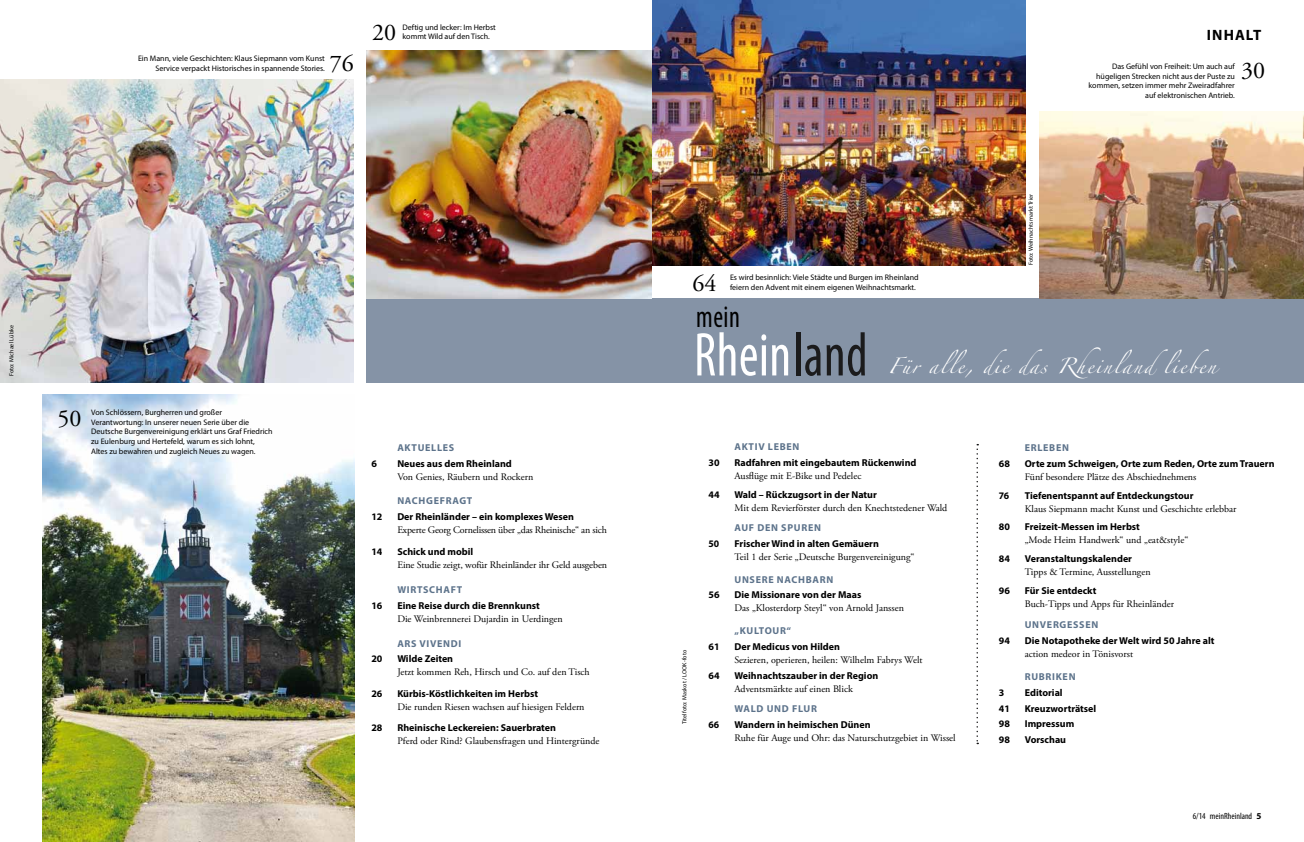
<style>
.page{position:relative;width:1304px;height:842px;background:#fff}
.page>*{position:absolute;margin:0;border:0;box-sizing:border-box;transform-origin:0 0}
.t1{font:condensed 62.4px "Myriad Pro";letter-spacing:.01em;color:#fff;scale:.86 1}
.t2{font:condensed 31.1px "Myriad Pro";color:#000;scale:.86 1}
.t3{font:24px "Adobe Garamond Pro";color:#000}
.t4{font:700 15px "Myriad Pro";letter-spacing:.07em;color:#000}
.t5{font:14px "Zapfino";letter-spacing:.1em;color:#fff}
.t6{font:10px "Adobe Garamond Pro";color:#000}
.t7{font:700 10px/15.8px "Myriad Pro";color:#000}
.t8{font:700 10px "Myriad Pro";letter-spacing:.07em;color:#5d738b}
.t9{font:10px "Adobe Garamond Pro";letter-spacing:-.02em;color:#000}
.t10{font:condensed 9px "Myriad Pro";color:#000}
.t11{font:8px/9.6px "Myriad Pro";color:#000}
.t12{font:6px "Myriad Pro";letter-spacing:.01em;color:#000}
.s1{color:#1b1b1c}
.s2{font-weight:700;font-stretch:normal}
</style>
<div class="page">
<div style="left:367px;top:298px;width:937px;height:85px;background:#8593a6"></div>
<svg style="left:976px;top:444px;width:2px;height:300px"></svg>
<img style="left:1039px;top:112px;width:265px;height:186px">
<img style="left:652px;top:0;width:374px;height:265px">
<img style="left:367px;top:50px;width:285px;height:248px">
<img style="left:43px;top:394px;width:311px;height:448px">
<img style="left:0;top:80px;width:354px;height:303px">
<h3 class="t3" style="left:330px;top:49px;width:25px">76</h3>
<p class="t11" style="left:138px;top:54px;width:188px;text-align:right">Ein Mann, viele Geschichten: Klaus Siepmann vom Kunst<br>Service verpackt Historisches in spannende Stories.</p>
<p class="t11" style="left:403px;top:22px;width:95px">Deftig und lecker: Im Herbst kommt Wild auf den Tisch.</p>
<h3 class="t3" style="left:372px;top:18px;width:25px">20</h3>
<p class="t12" style="left:8px;top:376px;width:53px;rotate:-90deg">Foto: Michael Lübke</p>
<h3 class="t3" style="left:57px;top:404px;width:25px">50</h3>
<p class="t11" style="left:91px;top:407px;width:183px">Von Schlössern, Burgherren und großer Verantwortung: In unserer neuen Serie über die Deutsche Burgenvereinigung erklärt uns Graf Friedrich zu Eulenburg und Hertefeld, warum es sich lohnt, Altes zu bewahren und zugleich Neues zu wagen.</p>
<p class="t8" style="left:397px;top:441px;width:58px">Aktuelles</p>
<p class="t7" style="left:371px;top:455px;width:20px">6 N</p>
<p class="t7" style="left:404px;top:455px;width:109px">eues aus dem Rheinland</p>
<p class="t6" style="left:397px;top:471px;width:137px">Von Genies, Räubern und Rockern</p>
<p class="t8" style="left:371px;top:494px;width:18px">N</p>
<p class="t8" style="left:405px;top:494px;width:69px">achgefragt</p>
<p class="t7" style="left:371px;top:509px;width:13px">12</p>
<p class="t7" style="left:397px;top:509px;width:178px">Der Rheinländer – ein komplexes Wesen</p>
<p class="t9" style="left:397px;top:524px;width:211px">Experte Georg Cornelissen über „das Rheinische“ an sich</p>
<p class="t7" style="left:371px;top:543px;width:104px">14 Schick und mobil</p>
<p class="t6" style="left:397px;top:558px;width:211px">Eine Studie zeigt, wofür Rheinländer ihr Geld ausgeben</p>
<p class="t8" style="left:397px;top:583px;width:66px">Wirtschaft</p>
<p class="t7" style="left:371px;top:598px;width:170px">16 Eine Reise durch die Brennkunst</p>
<p class="t6" style="left:397px;top:613px;width:167px">Die Weinbrennerei Dujardin in Uerdingen</p>
<p class="t8" style="left:371px;top:637px;width:15px">Ar</p>
<p class="t8" style="left:411px;top:637px;width:46px">s Vivendi</p>
<p class="t7" style="left:371px;top:651px;width:13px">20</p>
<p class="t7" style="left:397px;top:651px;width:57px">Wilde Zeiten</p>
<p class="t6" style="left:397px;top:666px;width:194px">Jetzt kommen Reh, Hirsch und Co. auf den Tisch</p>
<p class="t7" style="left:371px;top:685px;width:168px">26 Kürbis-Köstlichkeiten im Herbst</p>
<p class="t6" style="left:397px;top:701px;width:189px">Die runden Riesen wachsen auf hiesigen Feldern</p>
<p class="t7" style="left:371px;top:720px;width:13px">28</p>
<p class="t7" style="left:397px;top:720px;width:160px">Rheinische Leckereien: Sauerbraten</p>
<p class="t6" style="left:397px;top:735px;width:204px">Pferd oder Rind? Glaubensfragen und Hintergründe</p>
<h3 class="t4" style="left:1207px;top:25px;width:56px">Inhalt</h3>
<h3 class="t3" style="left:693px;top:269px;width:25px">64</h3>
<p class="t11" style="left:730px;top:282px;width:187px">feiern den Advent mit einem eigenen Weihnachtsmarkt.</p>
<p class="t11" style="left:730px;top:273px;width:190px">Es wird besinnlich: Viele Städte und Burgen im Rheinland</p>
<p class="t12" style="left:1027px;top:265px;width:73px;rotate:-90deg">Foto: Weihnachtsmarkt Trier</p>
<h3 class="t3" style="left:1241px;top:56px;width:25px">30</h3>
<p class="t11" style="left:1088px;top:62px;width:148px;text-align:right">Das Gefühl von Freiheit: Um auch auf hügeligen Strecken nicht aus der Puste zu kommen, setzen immer mehr Zweiradfahrer auf elektronischen Antrieb.</p>
<h2 class="t2" style="left:696px;top:298px;width:52px">mein</h2>
<h1 class="t1" style="left:694px;top:317px;width:203px">Rhein<span class="s1">land</span></h1>
<h3 class="t5" style="left:888px;top:360px;width:329px">Für alle, die das Rheinlandlieben</h3>
<p class="t12" style="left:681px;top:724px;width:75px;rotate:-90deg">Titelfoto: Maskot / LOOK-foto</p>
<p class="t8" style="left:708px;top:440px;width:18px">A</p>
<p class="t8" style="left:742px;top:440px;width:59px">ktiv leben</p>
<p class="t7" style="left:708px;top:454px;width:13px">30</p>
<p class="t7" style="left:734px;top:454px;width:183px">Radfahren mit eingebautem Rückenwind</p>
<p class="t6" style="left:734px;top:470px;width:128px">Ausflüge mit E-Bike und Pedelec</p>
<p class="t7" style="left:708px;top:486px;width:13px">44</p>
<p class="t7" style="left:734px;top:486px;width:144px">Wald – Rückzugsort in der Natur</p>
<p class="t6" style="left:734px;top:501px;width:214px">Mit dem Revierförster durch den Knechtstedener Wald</p>
<p class="t8" style="left:708px;top:521px;width:18px">A</p>
<p class="t8" style="left:741px;top:521px;width:81px">uf den Spuren</p>
<p class="t7" style="left:708px;top:535px;width:12px">50</p>
<p class="t7" style="left:734px;top:535px;width:146px">Frischer Wind in alten Gemäuern</p>
<p class="t6" style="left:734px;top:550px;width:182px">Teil 1 der Serie „Deutsche Burgenvereinigung“</p>
<p class="t8" style="left:708px;top:573px;width:18px">U</p>
<p class="t8" style="left:742px;top:573px;width:93px">nsere Nachbarn</p>
<p class="t7" style="left:708px;top:587px;width:13px">56</p>
<p class="t7" style="left:734px;top:587px;width:128px">Die Missionare von der Maas</p>
<p class="t6" style="left:734px;top:602px;width:171px">Das „Klosterdorp Steyl“ von Arnold Janssen</p>
<p class="t8" style="left:734px;top:624px;width:58px">„Kultour“</p>
<p class="t7" style="left:708px;top:638px;width:13px">61</p>
<p class="t7" style="left:734px;top:638px;width:107px">Der Medicus von Hilden</p>
<p class="t6" style="left:734px;top:654px;width:190px">Sezieren, operieren, heilen: Wilhelm Fabrys Welt</p>
<p class="t7" style="left:708px;top:667px;width:13px">64</p>
<p class="t7" style="left:734px;top:667px;width:145px">Weihnachtszauber in der Region</p>
<p class="t6" style="left:734px;top:683px;width:120px">Adventsmärkte auf einen Blick</p>
<p class="t8" style="left:734px;top:702px;width:82px">Wald und Flur</p>
<p class="t7" style="left:708px;top:716px;width:12px">66</p>
<p class="t7" style="left:734px;top:716px;width:138px">Wandern in heimischen Dünen</p>
<p class="t6" style="left:734px;top:732px;width:223px">Ruhe für Auge und Ohr: das Naturschutzgebiet in Wissel</p>
<p class="t8" style="left:1025px;top:441px;width:46px">Erleben</p>
<p class="t7" style="left:999px;top:455px;width:277px">68 Orte zum Schweigen, Orte zum Reden, Orte zum Trauern</p>
<p class="t6" style="left:1025px;top:471px;width:173px">Fünf besondere Plätze des Abschiednehmens</p>
<p class="t7" style="left:999px;top:487px;width:12px">76</p>
<p class="t7" style="left:1025px;top:487px;width:170px">Tiefenentspannt auf Entdeckungstour</p>
<p class="t6" style="left:1025px;top:502px;width:213px">Klaus Siepmann macht Kunst und Geschichte erlebbar</p>
<p class="t7" style="left:999px;top:519px;width:143px">80 Freizeit-Messen im Herbst</p>
<p class="t6" style="left:1025px;top:534px;width:165px">„Mode Heim Handwerk“ und „eat&amp;style“</p>
<p class="t7" style="left:999px;top:550px;width:13px">84</p>
<p class="t7" style="left:1025px;top:550px;width:109px">Veranstaltungskalender</p>
<p class="t6" style="left:1025px;top:566px;width:127px">Tipps &amp; Termine, Ausstellungen</p>
<p class="t7" style="left:999px;top:582px;width:99px">96 Für Sie entdeckt</p>
<p class="t6" style="left:1025px;top:597px;width:151px">Buch-Tipps und Apps für Rheinländer</p>
<p class="t8" style="left:1025px;top:618px;width:75px">Unvergessen</p>
<p class="t7" style="left:999px;top:632px;width:13px">94</p>
<p class="t7" style="left:1025px;top:632px;width:191px">Die Notapotheke der Welt wird 50 Jahre alt</p>
<p class="t6" style="left:1025px;top:648px;width:110px">action medeor in Tönisvorst</p>
<p class="t8" style="left:1025px;top:670px;width:52px">Rubriken</p>
<p class="t7" style="left:999px;top:684px;width:20px">3 E</p>
<p class="t7" style="left:999px;top:684px;width:99px;text-indent:31px">ditorial<br>41 Kreuzworträtsel<br>98</p>
<p class="t7" style="left:1025px;top:716px;width:51px">Impressum</p>
<p class="t7" style="left:999px;top:732px;width:13px">98</p>
<p class="t7" style="left:1025px;top:732px;width:43px">Vorschau</p>
<p class="t10" style="left:1193px;top:810px;width:70px">6/14 meinRheinland <span class="s2">5</span></p>
</div>
